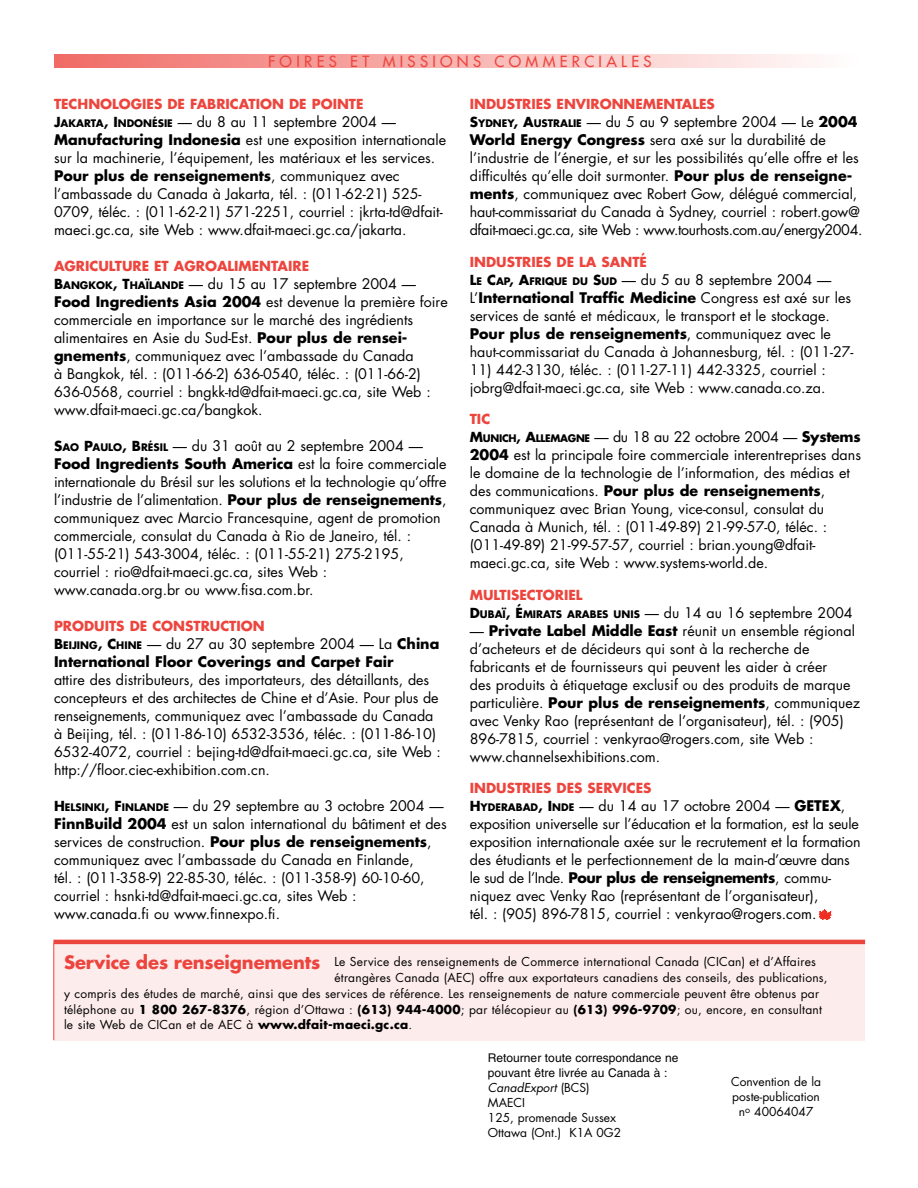
<style>
.page{position:relative;width:918px;height:1188px;background:#fff}
.page>*{position:absolute;margin:0;border:0;box-sizing:border-box;transform-origin:0 0}
.t1{font:700 18px "Futura";letter-spacing:-.005em;color:#ec453e}
.t2{font:15px "Futura";letter-spacing:.29em;color:#ec453e}
.t3{font:14.25px/18px "Futura";color:#000}
.t4{font:700 14.25px/18px "Futura";color:#000}
.t5{font:700 13.5px "Futura";color:#ec453e}
.t6{font:12px "Futura";letter-spacing:.02em;color:#000}
.t7{font:12px/15px "Futura";color:#000}
.t8{font:12px/15px "Helvetica";color:#000}
.s1{font-weight:700;font-size:13.5px}
.s2{font-weight:700;font-size:10.2px}
.s3{font-weight:700}
.s4{font-size:13.5px}
.s5{font-size:10.2px}
.s6{font-weight:400}
.s7{font-style:italic}
</style>
<div class="page">
<svg style="left:54px;top:54px;width:754px;height:14px;background:#f7afac"></svg>
<div style="left:54px;top:944px;width:811px;height:97px;background:#fdecec"></div>
<hr style="left:53px;top:940px;width:812px;height:4px;background:#ec453e">
<hr style="left:53px;top:943px;width:1px;height:97px;background:#ec453e">
<svg style="left:819px;top:909px;width:13px;height:11px"></svg>
<p class="t2" style="left:268px;top:54px;width:385px">FOIRES ET MISSIONS COMMERCIALES</p>
<p class="t5" style="left:54px;top:98px;width:311px">TECHNOLOGIES DE FABRICATION DE POINTE</p>
<p class="t3" style="left:54px;top:114px;width:394px"><span class="s1">J</span><span class="s2">AKARTA</span><span class="s1">, I</span><span class="s2">NDONÉSIE</span> — du 8 au 11 septembre 2004 — <span class="s3">Manufacturing Indonesia</span> est une exposition internationale sur la machinerie, l’équipement, les matériaux et les services.<br><span class="s3">Pour plus de renseignements</span>, communiquez avec l’ambassade du Canada à Jakarta, tél. : (011-62-21) 525- 0709, téléc. : (011-62-21) 571-2251, courriel : jkrta-td@dfait&shy;maeci.gc.ca, site Web : www.dfait-maeci.gc.ca/jakarta.</p>
<p class="t5" style="left:54px;top:260px;width:257px">AGRICULTURE ET AGROALIMENTAIRE</p>
<p class="t3" style="left:54px;top:276px;width:395px"><span class="s1">B</span><span class="s2">ANGKOK</span><span class="s1">, T</span><span class="s2">HAÏLANDE</span> — du 15 au 17 septembre 2004 — <span class="s3">Food Ingredients Asia 2004</span> est devenue la première foire commerciale en importance sur le marché des ingrédients alimentaires en Asie du Sud-Est. <span class="s3">Pour plus de rensei&shy;gnements</span>, communiquez avec l’ambassade du Canada<br>à Bangkok, tél. : (011-66-2) 636-0540, téléc. : (011-66-2)<br>636-0568, courriel : bngkk-td@dfait-maeci.gc.ca, site Web : www.dfait-maeci.gc.ca/bangkok.</p>
<p class="t3" style="left:54px;top:438px;width:394px"><span class="s1">S</span><span class="s2">AO</span> <span class="s1">P</span><span class="s2">AULO</span><span class="s1">, B</span><span class="s2">RÉSIL</span> — du 31 août au 2 septembre 2004 — <span class="s3">Food Ingredients South America</span> est la foire commerciale internationale du Brésil sur les solutions et la technologie qu’offre l’industrie de l’alimentation. <span class="s3">Pour plus de renseignements</span>, communiquez avec Marcio Francesquine, agent de promotion commerciale, consulat du Canada à Rio de Janeiro, tél. : (011-55-21) 543-3004, téléc. : (011-55-21) 275-2195, courriel : rio@dfait-maeci.gc.ca, sites Web : www.canada.org.br ou www.fisa.com.br.</p>
<p class="t5" style="left:54px;top:620px;width:212px">PRODUITS DE CONSTRUCTION</p>
<p class="t4" style="left:54px;top:636px;width:387px"><span class="s4">B</span><span class="s5">EIJING</span><span class="s4">, C</span><span class="s5">HINE</span> <span class="s6">— du 27 au 30 septembre 2004 — La</span> China<br>International Floor Coverings and Carpet Fair</p>
<p class="t3" style="left:54px;top:672px;width:388px">attire des distributeurs, des importateurs, des détaillants, des concepteurs et des architectes de Chine et d’Asie. Pour plus de renseignements, communiquez avec l’ambassade du Canada à Beijing, tél. : (011-86-10) 6532-3536, téléc. : (011-86-10)<br>6532-4072, courriel : bejing-td@dfait-maeci.gc.ca, site Web : http://floor.ciec-exhibition.com.cn.</p>
<p class="t3" style="left:54px;top:798px;width:394px"><span class="s1">H</span><span class="s2">ELSINKI</span><span class="s1">, F</span><span class="s2">INLANDE</span> — du 29 septembre au 3 octobre 2004 — <span class="s3">FinnBuild 2004</span> est un salon international du bâtiment et des services de construction. <span class="s3">Pour plus de renseignements</span>, communiquez avec l’ambassade du Canada en Finlande,<br>tél. : (011-358-9) 22-85-30, téléc. : (011-358-9) 60-10-60, courriel : hsnki-td@dfait-maeci.gc.ca, sites Web : www.canada.fi ou www.finnexpo.fi.</p>
<p class="t5" style="left:470px;top:98px;width:247px">INDUSTRIES ENVIRONNEMENTALES</p>
<p class="t3" style="left:470px;top:114px;width:394px"><span class="s1">S</span><span class="s2">YDNEY</span><span class="s1">, A</span><span class="s2">USTRALIE</span> — du 5 au 9 septembre 2004 — Le <span class="s3">2004<br>World Energy Congress</span> sera axé sur la durabilité de l’industrie de l’énergie, et sur les possibilités qu’elle offre et les difficultés qu’elle doit surmonter. <span class="s3">Pour plus de renseigne&shy;ments</span>, communiquez avec Robert Gow, délégué commercial, haut-commissariat du Canada à Sydney, courriel : robert.gow@ dfait-maeci.gc.ca, site Web : www.tourhosts.com.au/energy2004.</p>
<p class="t5" style="left:470px;top:255px;width:179px">INDUSTRIES DE LA SANTÉ</p>
<p class="t3" style="left:470px;top:272px;width:385px"><span class="s1">L</span><span class="s2">E</span> <span class="s1">C</span><span class="s2">AP</span><span class="s1">, A</span><span class="s2">FRIQUE DU</span> <span class="s1">S</span><span class="s2">UD</span> — du 5 au 8 septembre 2004 — L’<span class="s3">International Traffic Medicine</span> Congress est axé sur les services de santé et médicaux, le transport et le stockage.<br><span class="s3">Pour plus de renseignements</span>, communiquez avec le haut-commissariat du Canada à Johannesburg, tél. : (011-27-</p>
<p class="t3" style="left:470px;top:362px;width:358px">11) 442-3130, téléc. : (011-27-11) 442-3325, courriel : jobrg@dfait-maeci.gc.ca, site Web : www.canada.co.za.</p>
<p class="t5" style="left:470px;top:413px;width:22px">TIC</p>
<p class="t3" style="left:470px;top:429px;width:393px"><span class="s1">M</span><span class="s2">UNICH</span><span class="s1">, A</span><span class="s2">LLEMAGNE</span> — du 18 au 22 octobre 2004 — <span class="s3">Systems 2004</span> est la principale foire commerciale interentreprises dans le domaine de la technologie de l’information, des médias et des communications. <span class="s3">Pour plus de renseignements</span>, communiquez avec Brian Young, vice-consul, consulat du Canada à Munich, tél. : (011-49-89) 21-99-57-0, téléc. : (011-49-89) 21-99-57-57, courriel : brian.young@dfait&shy;maeci.gc.ca, site Web : www.systems-world.de.</p>
<p class="t5" style="left:470px;top:588px;width:114px">MULTISECTORIEL</p>
<p class="t3" style="left:470px;top:605px;width:384px"><span class="s1">D</span><span class="s2">UBAÏ</span><span class="s1">, É</span><span class="s2">MIRATS ARABES UNIS</span> — du 14 au 16 septembre 2004</p>
<p class="t3" style="left:470px;top:623px;width:392px">— <span class="s3">Private Label Middle East</span> réunit un ensemble régional d’acheteurs et de décideurs qui sont à la recherche de fabricants et de fournisseurs qui peuvent les aider à créer<br>des produits à étiquetage exclusif ou des produits de marque particulière. <span class="s3">Pour plus de renseignements</span>, communiquez avec Venky Rao (représentant de l’organisateur), tél. : (905)<br>896-7815, courriel : venkyrao@rogers.com, site Web : www.channelsexhibitions.com.</p>
<p class="t5" style="left:470px;top:782px;width:183px">INDUSTRIES DES SERVICES</p>
<p class="t3" style="left:470px;top:798px;width:392px"><span class="s1">H</span><span class="s2">YDERABAD</span><span class="s1">, I</span><span class="s2">NDE</span> — du 14 au 17 octobre 2004 — <span class="s3">GETEX</span>, exposition universelle sur l’éducation et la formation, est la seule exposition internationale axée sur le recrutement et la formation des étudiants et le perfectionnement de la main-d’œuvre dans le sud de l’Inde. <span class="s3">Pour plus de renseignements</span>, commu&shy;niquez avec Venky Rao (représentant de l’organisateur),<br>tél. : (905) 896-7815, courriel : venkyrao@rogers.com.</p>
<p class="t1" style="left:64px;top:954px;width:258px">Service des renseignements</p>
<p class="t6" style="left:335px;top:956px;width:483px">Le Service des renseignements de Commerce international Canada (CICan) et d’Affaires</p>
<p class="t6" style="left:335px;top:972px;width:495px">étrangères Canada (AEC) offre aux exportateurs canadiens des conseils, des publications,</p>
<p class="t6" style="left:64px;top:988px;width:757px">y compris des études de marché, ainsi que des services de référence. Les renseignements de nature commerciale peuvent être obtenus par</p>
<p class="t6" style="left:64px;top:1004px;width:759px">téléphone au <span class="s3">1 800 267-8376</span>, région d’Ottawa : <span class="s3">(613) 944-4000</span>; par télécopieur au <span class="s3">(613) 996-9709</span>; ou, encore, en consultant</p>
<p class="t6" style="left:64px;top:1019px;width:350px">le site Web de CICan et de AEC à <span class="s3">www.dfait-maeci.gc.ca</span>.</p>
<p class="t8" style="left:488px;top:1052px;width:192px">Retourner toute correspondance ne pouvant être livrée au Canada à :</p>
<p class="t7" style="left:488px;top:1082px;width:135px"><span class="s7">CanadExport</span> (BCS)<br>MAECI<br>125, promenade Sussex<br>Ottawa (Ont.) K1A 0G2</p>
<p class="t7" style="left:731px;top:1075px;width:91px;text-align:center">Convention de la poste-publication n<sup>o</sup> 40064047</p>
</div>
